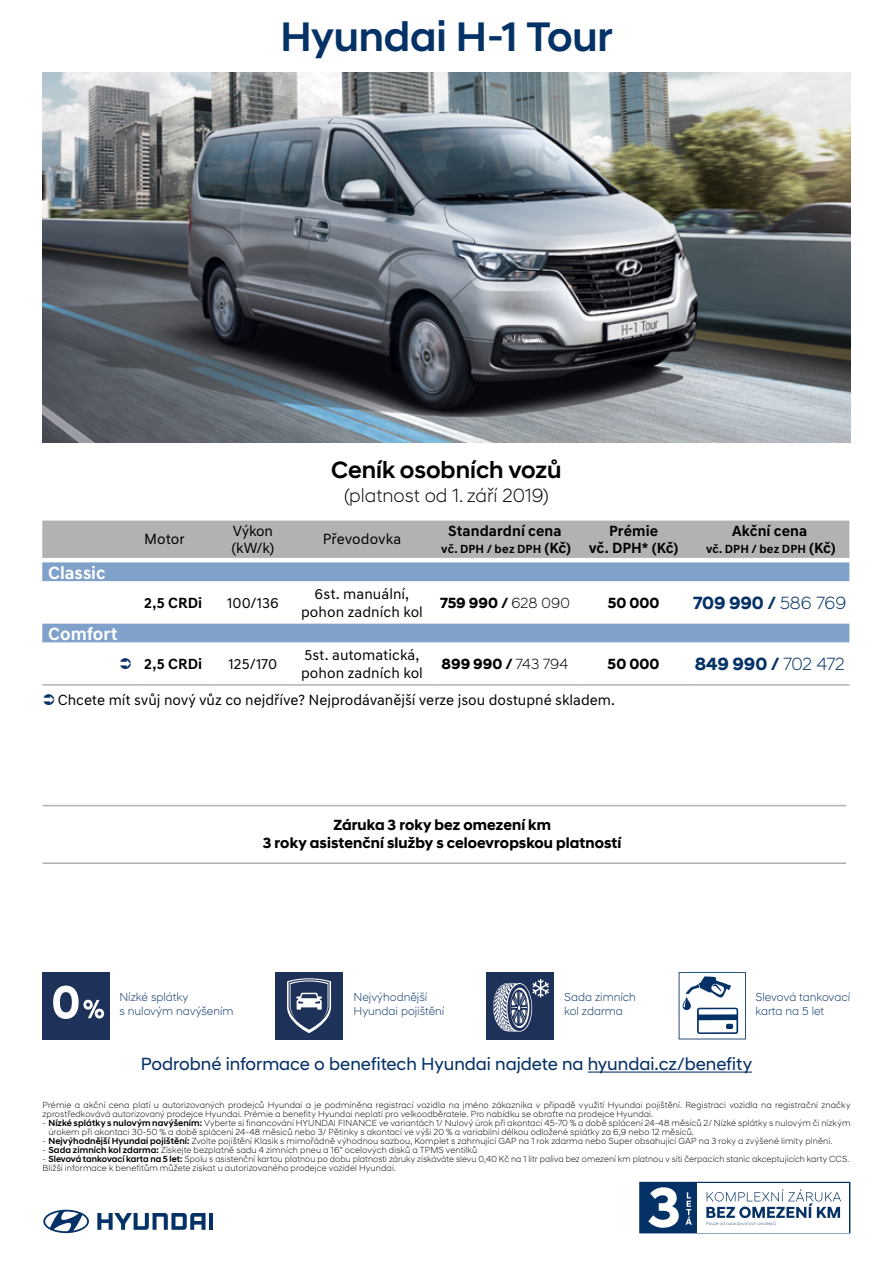
<style>
.page{position:relative;width:893px;height:1263px;background:#fff}
.page>*{position:absolute;margin:0;border:0;box-sizing:border-box;transform-origin:0 0}
.t1{font:500 42px "Hyundai Sans Head";letter-spacing:-.005em;color:#053266}
.t2{font:500 24px "Hyundai Sans Head";color:#000}
.t3{font:300 19.5px "Hyundai Sans Head";color:#000}
.t4{font:18px "Hyundai Sans Head";color:#053266}
.t5{font:700 18px "Hyundai Sans Head";letter-spacing:-.005em;color:#053266}
.t6{font:700 18px "Hyundai Sans Text";color:#fff}
.t7{font:15px/18px "Hyundai Sans Text";color:#000}
.t8{font:700 15px/18px "Hyundai Sans Head";letter-spacing:.005em;color:#000;text-align:center}
.t9{font:700 15px/16.5px "Hyundai Sans Text";letter-spacing:.005em;color:#000;text-align:center}
.t10{font:700 12px "Hyundai Sans Text";letter-spacing:.01em;color:#000}
.t11{font:300 11.85px/14.1px "Hyundai Sans Head";color:#053266}
.t12{font:300 9px/9px "Hyundai Sans Head";letter-spacing:.01em;color:#000}
.s1{font-size:15px}
.s2{font-weight:300}
.s3{font-weight:500}
</style>
<div class="page">
<img style="left:43px;top:72px;width:807px;height:371px">
<svg style="left:97px;top:1213px;width:108px;height:17px"></svg>
<hr style="left:209px;top:1213px;width:4px;height:17px;background:#053266">
<svg style="left:43px;top:1210px;width:46px;height:23px"></svg>
<div style="left:42px;top:521px;width:807px;height:37px;background:#b3b2b2"></div>
<svg style="left:42px;top:562px;width:807px;height:80px"></svg>
<hr style="left:42px;top:684px;width:96px;height:2px;background:#b3b2b2">
<hr style="left:138px;top:684px;width:77px;height:2px;background:#b3b2b2">
<hr style="left:215px;top:684px;width:76px;height:2px;background:#b3b2b2">
<hr style="left:291px;top:684px;width:142px;height:2px;background:#b3b2b2">
<hr style="left:433px;top:684px;width:144px;height:2px;background:#b3b2b2">
<hr style="left:577px;top:684px;width:113px;height:2px;background:#b3b2b2">
<hr style="left:690px;top:684px;width:159px;height:2px;background:#b3b2b2">
<hr style="left:43px;top:805px;width:803px;height:1px;background:#b3b2b2">
<hr style="left:43px;top:862px;width:803px;height:2px;background:#b3b2b2">
<svg style="left:639px;top:1182px;width:211px;height:51px"></svg>
<hr style="left:588px;top:1071px;width:164px;height:1px;background:#053266">
<div style="left:42px;top:972px;width:67px;height:67px;background:#1e3159"></div>
<svg style="left:53px;top:985px;width:51px;height:34px"></svg>
<div style="left:486px;top:972px;width:68px;height:67px;background:#1e3159"></div>
<svg style="left:493px;top:979px;width:56px;height:52px"></svg>
<svg style="left:679px;top:972px;width:67px;height:67px"></svg>
<div style="left:276px;top:972px;width:67px;height:67px;background:#1e3159"></div>
<svg style="left:287px;top:978px;width:44px;height:55px"></svg>
<h1 class="t1" style="left:280px;top:11px;width:334px">Hyundai H-1 Tour</h1>
<h3 class="t6" style="left:48px;top:561px;width:59px">Classic</h3>
<h3 class="t6" style="left:48px;top:622px;width:71px">Comfort</h3>
<h2 class="t2" style="left:331px;top:455px;width:232px">Ceník osobních vozů</h2>
<h3 class="t3" style="left:344px;top:484px;width:206px">(platnost od 1. září 2019)</h3>
<h3 class="t7" style="left:144px;top:530px;width:42px">Motor</h3>
<h3 class="t7" style="left:232px;top:523px;width:44px;line-height:16.5px">Výkon (kW/k)</h3>
<h3 class="t7" style="left:323px;top:530px;width:80px">Převodovka</h3>
<h3 class="t9" style="left:448px;top:523px;width:115px">Standardní cena</h3>
<h3 class="t10" style="left:441px;top:541px;width:131px">vč. DPH / bez DPH <span class="s1">(Kč)</span></h3>
<h3 class="t9" style="left:589px;top:523px;width:91px">Prémie<br>vč. DPH* (Kč)</h3>
<h3 class="t9" style="left:732px;top:523px;width:77px">Akční cena</h3>
<h3 class="t10" style="left:706px;top:541px;width:131px">vč. DPH / bez DPH <span class="s1">(Kč)</span></h3>
<h3 class="t9" style="left:144px;top:595px;width:60px">2,5 CRDi</h3>
<h3 class="t7" style="left:227px;top:594px;width:53px">100/136</h3>
<h3 class="t7" style="left:301px;top:585px;width:123px;text-align:center">6st. manuální, pohon zadních kol</h3>
<h3 class="t8" style="left:440px;top:594px;width:131px">759 990 / <span class="s2">628 090</span></h3>
<h3 class="t8" style="left:608px;top:594px;width:53px">50 000</h3>
<h3 class="t5" style="left:693px;top:592px;width:155px">709 990 / <span class="s2">586 769</span></h3>
<h3 class="t9" style="left:144px;top:656px;width:60px">2,5 CRDi</h3>
<h3 class="t7" style="left:229px;top:655px;width:50px">125/170</h3>
<h3 class="t7" style="left:301px;top:646px;width:123px">5st. automatická, pohon zadních kol</h3>
<h3 class="t8" style="left:442px;top:655px;width:128px">899 990 / <span class="s2">743 794</span></h3>
<h3 class="t8" style="left:608px;top:655px;width:53px">50 000</h3>
<h3 class="t5" style="left:695px;top:653px;width:151px">849 990 / <span class="s2">702 472</span></h3>
<h3 class="t7" style="left:58px;top:691px;width:559px">Chcete mít svůj nový vůz co nejdříve? Nejprodávanější verze jsou dostupné skladem.</h3>
<h3 class="t8" style="left:263px;top:816px;width:360px">Záruka 3 roky bez omezení km<br>3 roky asistenční služby s celoevropskou platností</h3>
<h3 class="t11" style="left:119px;top:990px;width:116px">Nízké splátky<br>s nulovým navýšením</h3>
<h3 class="t11" style="left:564px;top:990px;width:73px">Sada zimních kol zdarma</h3>
<h3 class="t11" style="left:756px;top:989px;width:96px">Slevová tankovací karta na 5 let</h3>
<h3 class="t11" style="left:354px;top:989px;width:92px">Nejvýhodnější<br>Hyundai pojištění</h3>
<h3 class="t4" style="left:141px;top:1053px;width:613px">Podrobné informace o benefitech Hyundai najdete na hyundai.cz/benefity</h3>
<p class="t12" style="left:43px;top:1100px;width:809px">Prémie a akční cena platí u autorizovaných prodejců Hyundai a je podmíněna registrací vozidla na jméno zákazníka v případě využití Hyundai pojištění. Registraci vozidla na registrační značky zprostředkovává autorizovaný prodejce Hyundai. Prémie a benefity Hyundai neplatí pro velkoodběratele. Pro nabídku se obraťte na prodejce Hyundai.</p>
<p class="t12" style="left:48px;top:1118px;width:804px;text-indent:-6px">- <span class="s3">Nízké splátky s nulovým navýšením:</span> Vyberte si financování HYUNDAI FINANCE ve variantách 1/ Nulový úrok při akontaci 45-70 % a době splácení 24-48 měsíců 2/ Nízké splátky s nulovým či nízkým úrokem při akontaci 30-50 % a době splácení 24-48 měsíců nebo 3/ Pětinky s akontací ve výši 20 % a variabilní délkou odložené splátky za 6,9 nebo 12 měsíců.</p>
<p class="t12" style="left:43px;top:1136px;width:791px">- <span class="s3">Nejvýhodnější Hyundai pojištění:</span> Zvolte pojištění Klasik s mimořádně výhodnou sazbou, Komplet s zahrnující GAP na 1 rok zdarma nebo Super obsahující GAP na 3 roky a zvýšené limity plnění.</p>
<p class="t12" style="left:43px;top:1145px;width:436px">- <span class="s3">Sada zimních kol zdarma:</span> Získejte bezplatně sadu 4 zimních pneu a 16" ocelových disků a TPMS ventilků</p>
<p class="t12" style="left:43px;top:1154px;width:808px">- <span class="s3">Slevová tankovací karta na 5 let:</span> Spolu s asistenční kartou platnou po dobu platnosti záruky získáváte slevu 0,40 Kč na 1 litr paliva bez omezení km platnou v síti čerpacích stanic akceptujících karty CCS.<br>Bližší informace k benefitům můžete získat u autorizovaného prodejce vozidel Hyundai.</p>
</div>
